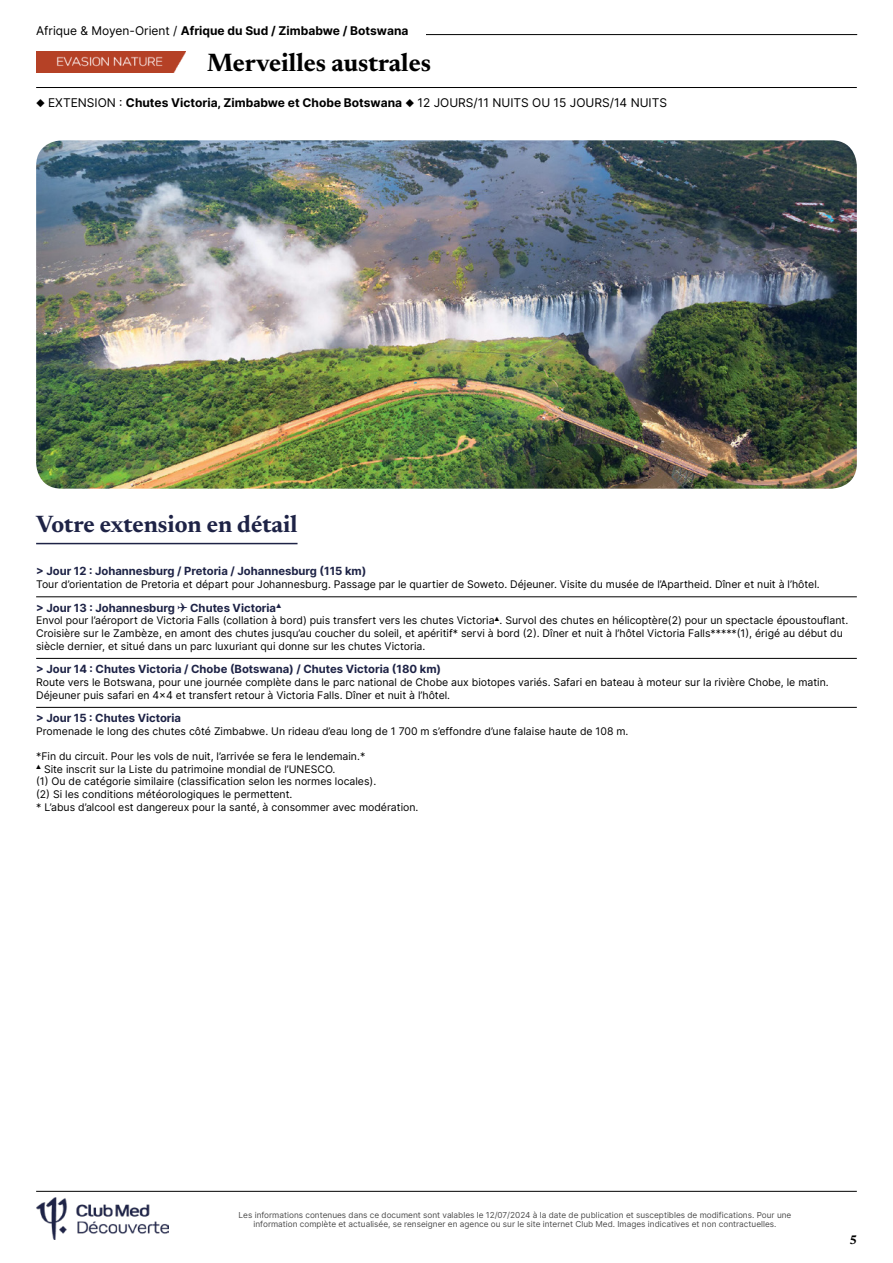
<style>
.page{position:relative;width:893px;height:1263px;background:#fff}
.page>*{position:absolute;margin:0;border:0;box-sizing:border-box;transform-origin:0 0}
.t1{font:700 25.5px "Newsreader 24 pt";color:#000}
.t2{font:700 24px "Newsreader 24 pt";color:#1e2346}
.t3{font:700 12.6px "Newsreader 24 pt";color:#000}
.t4{font:12px "Inter";color:#000}
.t5{font:700 12px "Inter";color:#000}
.t6{font:700 11.25px "Inter";color:#1e2346}
.t7{font:10.5px/12.6px "Inter";color:#000}
.t8{font:8.25px/9px "Inter";color:#4d4d4d;text-align:center}
.s1{font-weight:400}
.s2{font-weight:700}
</style>
<div class="page">
<hr style="left:64px;top:34px;width:793px;height:1px;background:#000">
<img style="left:36px;top:51px;width:150px;height:21px">
<hr style="left:36px;top:87px;width:821px;height:1px;background:#000">
<div style="left:36px;top:26px;width:390px;height:17px;background:#fff"></div>
<hr style="left:36px;top:1191px;width:821px;height:1px;background:#000">
<img style="left:36px;top:1197px;width:132px;height:42px">
<img style="left:36px;top:140px;width:821px;height:349px">
<hr style="left:36px;top:543px;width:262px;height:1px;background:#1e2346">
<hr style="left:36px;top:596px;width:821px;height:1px;background:#000">
<hr style="left:36px;top:658px;width:821px;height:1px;background:#000">
<hr style="left:36px;top:707px;width:821px;height:1px;background:#000">
<p class="t5" style="left:36px;top:22px;width:374px"><span class="s1">Afrique &amp; Moyen-Orient /</span> Afrique du Sud / Zimbabwe / Botswana</p>
<h1 class="t1" style="left:207px;top:44px;width:225px">Merveilles australes</h1>
<p class="t4" style="left:36px;top:93px;width:632px">◆ EXTENSION : <span class="s2">Chutes Victoria, Zimbabwe et Chobe Botswana</span> ◆ 12 JOURS/11 NUITS OU 15 JOURS/14 NUITS</p>
<h2 class="t2" style="left:36px;top:507px;width:263px">Votre extension en détail</h2>
<p class="t6" style="left:36px;top:563px;width:332px">&gt; Jour 12 : Johannesburg / Pretoria / Johannesburg (115 km)</p>
<p class="t7" style="left:36px;top:578px;width:785px">Tour d’orientation de Pretoria et départ pour Johannesburg. Passage par le quartier de Soweto. Déjeuner. Visite du musée de l’Apartheid. Dîner et nuit à l’hôtel.</p>
<p class="t6" style="left:36px;top:599px;width:247px">&gt; Jour 13 : Johannesburg ✈ Chutes Victoria▲</p>
<p class="t7" style="left:36px;top:614px;width:814px">Envol pour l’aéroport de Victoria Falls (collation à bord) puis transfert vers les chutes Victoria▲. Survol des chutes en hélicoptère(2) pour un spectacle époustouflant.<br>Croisière sur le Zambèze, en amont des chutes jusqu’au coucher du soleil, et apéritif* servi à bord (2). Dîner et nuit à l’hôtel Victoria Falls*****(1), érigé au début du siècle dernier, et situé dans un parc luxuriant qui donne sur les chutes Victoria.</p>
<p class="t6" style="left:36px;top:661px;width:407px">&gt; Jour 14 : Chutes Victoria / Chobe (Botswana) / Chutes Victoria (180 km)</p>
<p class="t7" style="left:36px;top:676px;width:794px">Route vers le Botswana, pour une journée complète dans le parc national de Chobe aux biotopes variés. Safari en bateau à moteur sur la rivière Chobe, le matin.<br>Déjeuner puis safari en 4x4 et transfert retour à Victoria Falls. Dîner et nuit à l’hôtel.</p>
<p class="t6" style="left:36px;top:710px;width:147px">&gt; Jour 15 : Chutes Victoria</p>
<p class="t7" style="left:36px;top:725px;width:594px">Promenade le long des chutes côté Zimbabwe. Un rideau d’eau long de 1 700 m s’effondre d’une falaise haute de 108 m.</p>
<p class="t7" style="left:36px;top:750px;width:331px">*Fin du circuit. Pour les vols de nuit, l’arrivée se fera le lendemain.*</p>
<p class="t7" style="left:36px;top:762px;width:384px">▲ Site inscrit sur la Liste du patrimoine mondial de l’UNESCO.<br>(1) Ou de catégorie similaire (classification selon les normes locales).<br>(2) Si les conditions météorologiques le permettent.<br>* L’abus d’alcool est dangereux pour la santé, à consommer avec modération.</p>
<p class="t8" style="left:239px;top:1210px;width:554px">Les informations contenues dans ce document sont valables le 12/07/2024 à la date de publication et susceptibles de modifications. Pour une information complète et actualisée, se renseigner en agence ou sur le site internet Club Med. Images indicatives et non contractuelles.</p>
<p class="t3" style="left:849px;top:1230px;width:9px">5</p>
</div>
